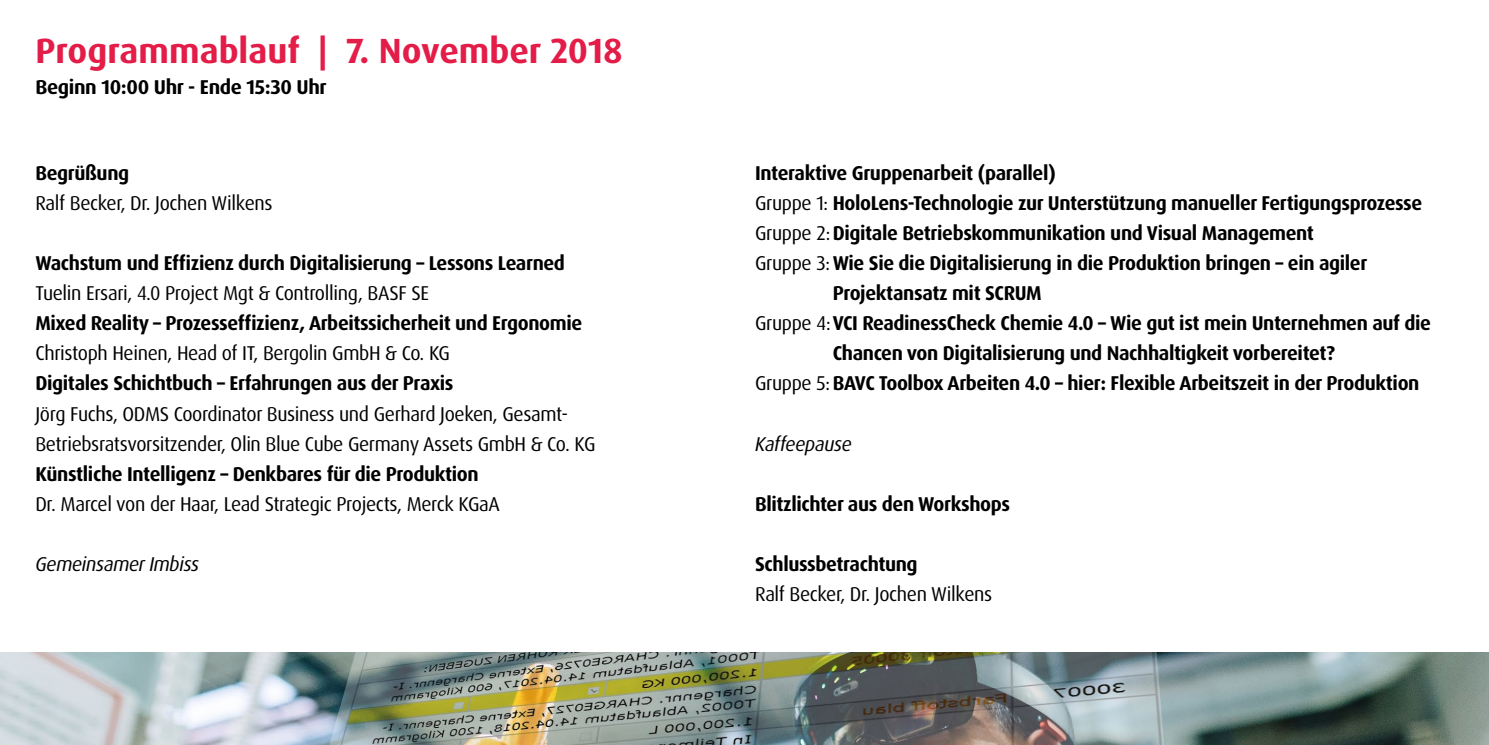
<style>
.page{position:relative;width:1489px;height:745px;background:#fff}
.page>*{position:absolute;margin:0;border:0;box-sizing:border-box;transform-origin:0 0}
.t1{font:700 35px "Dax OT";color:#e31c48}
.t2{font:700 20px "Dax OT";letter-spacing:-.02em;color:#000}
.t3{font:20px/30px "Dax OT";letter-spacing:-.02em;color:#000}
.t4{font:italic 20px "Dax OT";letter-spacing:-.02em;color:#000}
.s1{font-weight:400}
</style>
<div class="page">
<img style="left:0;top:652px;width:1488px;height:92px">
<h1 class="t1" style="left:35px;top:28px;width:589px">Programmablauf | 7. November 2018</h1>
<p class="t2" style="left:35px;top:74px;width:293px">Beginn 10:00 Uhr - Ende 15:30 Uhr</p>
<p class="t2" style="left:35px;top:160px;width:95px">Begrüßung</p>
<p class="t3" style="left:35px;top:188px;width:238px">Ralf Becker, Dr. Jochen Wilkens</p>
<p class="t2" style="left:35px;top:250px;width:531px">Wachstum und Effizienz durch Digitalisierung – Lessons Learned</p>
<p class="t3" style="left:35px;top:278px;width:395px">Tuelin Ersari, 4.0 Project Mgt &amp; Controlling, BASF SE</p>
<p class="t2" style="left:35px;top:310px;width:548px">Mixed Reality – Prozesseffizienz, Arbeitssicherheit und Ergonomie</p>
<p class="t3" style="left:35px;top:338px;width:416px">Christoph Heinen, Head of IT, Bergolin GmbH &amp; Co. KG</p>
<p class="t2" style="left:35px;top:370px;width:419px">Digitales Schichtbuch – Erfahrungen aus der Praxis</p>
<p class="t3" style="left:35px;top:398px;width:561px">Jörg Fuchs, ODMS Coordinator Business und Gerhard Joeken, Gesamt-<br>Betriebsratsvorsitzender, Olin Blue Cube Germany Assets GmbH &amp; Co. KG</p>
<p class="t2" style="left:35px;top:460px;width:445px">Künstliche Intelligenz – Denkbares für die Produktion</p>
<p class="t3" style="left:35px;top:488px;width:466px">Dr. Marcel von der Haar, Lead Strategic Projects, Merck KGaA</p>
<p class="t4" style="left:35px;top:550px;width:165px">Gemeinsamer Imbiss</p>
<p class="t2" style="left:755px;top:160px;width:302px">Interaktive Gruppenarbeit (parallel)</p>
<p class="t2" style="left:755px;top:190px;width:668px"><span class="s1">Gruppe 1:</span> HoloLens-Technologie zur Unterstützung manueller Fertigungsprozesse</p>
<p class="t2" style="left:755px;top:220px;width:560px"><span class="s1">Gruppe 2:</span>Digitale Betriebskommunikation und Visual Management</p>
<p class="t2" style="left:755px;top:250px;width:613px"><span class="s1">Gruppe 3:</span>Wie Sie die Digitalisierung in die Produktion bringen – ein agiler</p>
<p class="t2" style="left:832px;top:280px;width:211px">Projektansatz mit SCRUM</p>
<p class="t2" style="left:755px;top:310px;width:677px"><span class="s1">Gruppe 4:</span>VCI ReadinessCheck Chemie 4.0 – Wie gut ist mein Unternehmen auf die</p>
<p class="t2" style="left:832px;top:340px;width:504px">Chancen von Digitalisierung und Nachhaltigkeit vorbereitet?</p>
<p class="t2" style="left:755px;top:370px;width:666px"><span class="s1">Gruppe 5:</span>BAVC Toolbox Arbeiten 4.0 – hier: Flexible Arbeitszeit in der Produktion</p>
<p class="t4" style="left:755px;top:430px;width:98px">Kaffeepause</p>
<p class="t2" style="left:755px;top:490px;width:256px">Blitzlichter aus den Workshops</p>
<p class="t2" style="left:755px;top:550px;width:164px">Schlussbetrachtung</p>
<p class="t3" style="left:755px;top:578px;width:238px">Ralf Becker, Dr. Jochen Wilkens</p>
</div>
